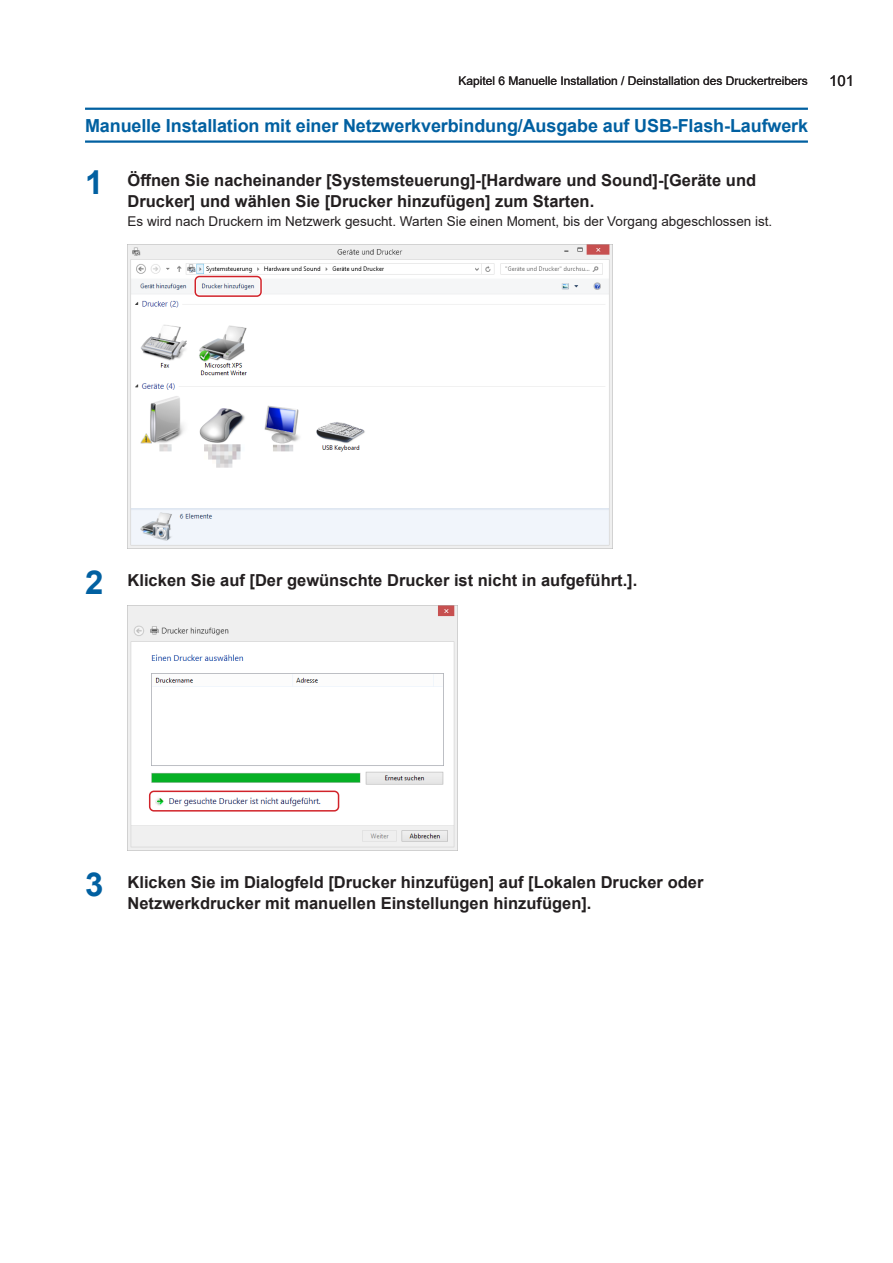
<style>
.page{position:relative;width:893px;height:1263px;background:#fff}
.page>*{position:absolute;margin:0;border:0;box-sizing:border-box;transform-origin:0 0}
.t1{font:700 18px "Arial";letter-spacing:-.005em;color:#0160a1}
.t2{font:700 16.5px/21px "Arial";color:#231f20}
.t3{font:15px "Arial";color:#231f20}
.t4{font:13.5px "Arial";color:#231f20}
.t5{font:12px "Arial";color:#231f20}
.s1{font-size:33px;color:#0160a1}
</style>
<div class="page">
<hr style="left:85px;top:108px;width:723px;height:2px;background:#0160a1">
<hr style="left:85px;top:140px;width:723px;height:3px;background:#0160a1">
<img style="left:128px;top:245px;width:485px;height:303px">
<div style="left:194px;top:275px;width:69px;height:23px;border:3px solid #fff;border-radius:4px"></div>
<div style="left:195px;top:276px;width:67px;height:21px;border:2px solid #d1232a;border-radius:4px"></div>
<img style="left:128px;top:605px;width:330px;height:245px">
<div style="left:148px;top:790px;width:192px;height:22px;border:3px solid #fff;border-radius:4px"></div>
<div style="left:149px;top:790px;width:190px;height:21px;border:2px solid #d1232a;border-radius:4px"></div>
<p class="t5" style="left:458px;top:72px;width:351px">Kapitel 6 Manuelle Installation / Deinstallation des Druckertreibers</p>
<p class="t3" style="left:829px;top:71px;width:27px">101</p>
<p class="t1" style="left:85px;top:113px;width:725px">Manuelle Installation mit einer Netzwerkverbindung/Ausgabe auf USB-Flash-Laufwerk</p>
<p class="t2" style="left:128px;top:170px;width:630px;text-indent:-43px"><span class="s1">1</span> Öffnen Sie nacheinander [Systemsteuerung]-[Hardware und Sound]-[Geräte und<br>Drucker] und wählen Sie [Drucker hinzufügen] zum Starten.</p>
<p class="t4" style="left:128px;top:211px;width:646px">Es wird nach Druckern im Netzwerk gesucht. Warten Sie einen Moment, bis der Vorgang abgeschlossen ist.</p>
<p class="t2" style="left:85px;top:570px;width:554px"><span class="s1">2</span> Klicken Sie auf [Der gewünschte Drucker ist nicht in aufgeführt.].</p>
<p class="t2" style="left:128px;top:872px;width:577px;text-indent:-43px"><span class="s1">3</span> Klicken Sie im Dialogfeld [Drucker hinzufügen] auf [Lokalen Drucker oder<br>Netzwerkdrucker mit manuellen Einstellungen hinzufügen].</p>
</div>
